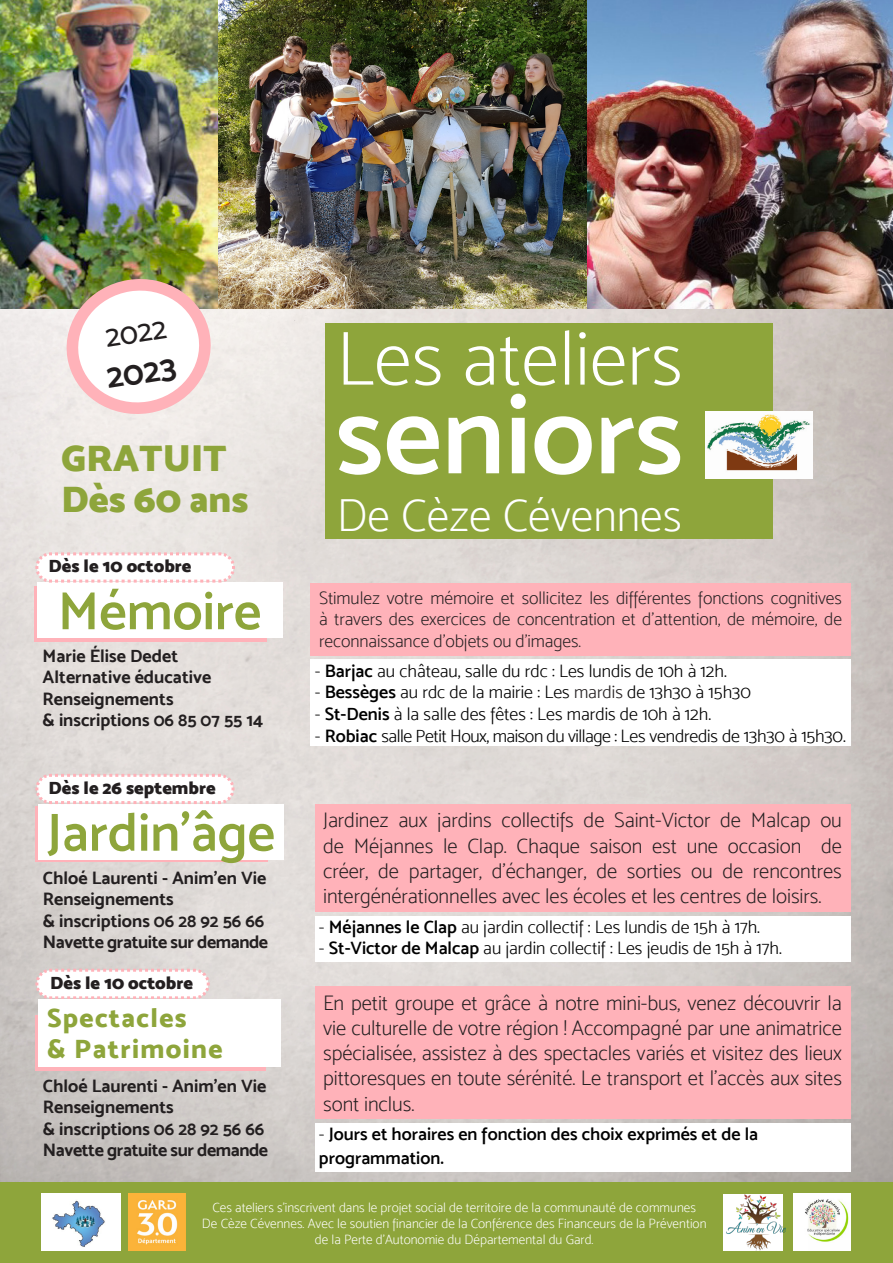
<style>
.page{position:relative;width:893px;height:1263px;background:#fff}
.page>*{position:absolute;margin:0;border:0;box-sizing:border-box;transform-origin:0 0}
.t1{font:114.45px "Mosk Semi Bold 600";color:#fff}
.t2{font:77.1px "Mosk Extra Light 200";color:#fff}
.t3{font:54px "Mosk Semi Bold 600";color:#8ea53b}
.t4{font:46.2px "Mosk Extra Light 200";color:#fff}
.t5{font:37.5px "Mosk Ultra Bold 900";color:#8ea53b}
.t6{font:34.05px "Mosk Bold 700";color:#231f20}
.t7{font:30.15px "Mosk Medium 500";color:#231f20}
.t8{font:27px "Mosk Extra Bold 800";letter-spacing:.05em;color:#8ea53b}
.t9{font:21px/25.2px "Mosk Extra Light 200";letter-spacing:-.005em;color:#231f20;text-align:justify}
.t10{font:18px "Mosk Light 300";color:#000}
.t11{font:18px "Mosk Bold 700";color:#231f20}
.t12{font:18px/21.6px "Mosk Extra Light 200";letter-spacing:-.005em;color:#231f20;text-align:justify}
.t13{font:18px "Mosk Light 300";letter-spacing:-.025em;color:#000}
.t14{font:18px/23.4px "Mosk Semi Bold 600";color:#000}
.t15{font:18px "Mosk Bold 700";letter-spacing:-.025em;color:#231f20}
.t16{font:18px "Mosk Ultra Bold 900";color:#231f20}
.t17{font:13.5px/16.2px "Mosk Extra Light 200";color:#fff;text-align:center}
.s1{font-family:"Mosk Semi Bold 600"}
.s2{color:#231f20}
.s3{font-family:"Mosk Light 300"}
</style>
<div class="page">
<img style="left:0;top:308px;width:893px;height:874px">
<div style="left:0;top:1182px;width:893px;height:81px;background:#8ea53b"></div>
<svg style="left:35px;top:807px;width:233px;height:55px"></svg>
<div style="left:38px;top:804px;width:246px;height:55px;background:#fff"></div>
<div style="left:315px;top:804px;width:535px;height:107px;background:#ffb2b9"></div>
<div style="left:315px;top:916px;width:536px;height:45px;background:#fff"></div>
<div style="left:34px;top:586px;width:232px;height:55px;background:#ffb2b9"></div>
<div style="left:37px;top:583px;width:245px;height:55px;background:#fff"></div>
<div style="left:311px;top:583px;width:540px;height:72px;background:#ffb2b9"></div>
<div style="left:311px;top:660px;width:540px;height:86px;background:#fff"></div>
<img style="left:41px;top:1194px;width:79px;height:56px">
<img style="left:129px;top:1194px;width:56px;height:56px">
<img style="left:794px;top:1194px;width:56px;height:56px">
<div style="left:723px;top:1194px;width:59px;height:56px;background:#fff"></div>
<img style="left:726px;top:1194px;width:59px;height:57px">
<svg style="left:34px;top:772px;width:202px;height:34px"></svg>
<svg style="left:34px;top:551px;width:203px;height:33px"></svg>
<svg style="left:34px;top:967px;width:178px;height:34px"></svg>
<div style="left:35px;top:1015px;width:231px;height:55px;background:#ffb2b9"></div>
<div style="left:39px;top:999px;width:242px;height:68px;background:#fff"></div>
<div style="left:315px;top:986px;width:535px;height:133px;background:#ffb2b9"></div>
<div style="left:315px;top:1123px;width:535px;height:48px;background:#fff"></div>
<img style="left:0;top:0;width:893px;height:308px">
<svg style="left:68px;top:280px;width:141px;height:141px"></svg>
<div style="left:325px;top:323px;width:369px;height:215px;background:#8ea53b"></div>
<div style="left:686px;top:323px;width:86px;height:215px;background:#8ea53b"></div>
<img style="left:705px;top:411px;width:107px;height:68px">
<p class="t7" style="left:103px;top:320px;width:63px;rotate:-9deg">2022</p>
<p class="t6" style="left:103px;top:357px;width:72px;rotate:-9deg">2023</p>
<p class="t5" style="left:61px;top:434px;width:167px">GRATUIT</p>
<p class="t5" style="left:61px;top:475px;width:189px">Dès 60 ans</p>
<p class="t16" style="left:49px;top:555px;width:144px">Dès le 10 octobre</p>
<p class="t3" style="left:58px;top:579px;width:205px">Mémoire</p>
<p class="t11" style="left:43px;top:645px;width:137px">Marie Élise Dedet</p>
<p class="t11" style="left:43px;top:666px;width:170px">Alternative éducative</p>
<p class="t11" style="left:43px;top:688px;width:132px">Renseignements</p>
<p class="t11" style="left:43px;top:709px;width:222px">&amp; inscriptions 06 85 07 55 14</p>
<p class="t16" style="left:49px;top:776px;width:169px">Dès le 26 septembre</p>
<p class="t3" style="left:47px;top:800px;width:230px">Jardin’âge</p>
<p class="t11" style="left:43px;top:866px;width:225px">Chloé Laurenti - Anim’en Vie</p>
<p class="t11" style="left:43px;top:888px;width:132px">Renseignements</p>
<p class="t11" style="left:43px;top:910px;width:223px">&amp; inscriptions 06 28 92 56 66</p>
<p class="t15" style="left:43px;top:931px;width:227px">Navette gratuite sur demande</p>
<p class="t16" style="left:50px;top:971px;width:144px">Dès le 10 octobre</p>
<p class="t8" style="left:47px;top:1001px;width:141px">Spectacles</p>
<p class="t8" style="left:47px;top:1032px;width:177px">&amp; Patrimoine</p>
<p class="t11" style="left:43px;top:1075px;width:225px">Chloé Laurenti - Anim’en Vie</p>
<p class="t11" style="left:43px;top:1096px;width:132px">Renseignements</p>
<p class="t11" style="left:43px;top:1118px;width:223px">&amp; inscriptions 06 28 92 56 66</p>
<p class="t15" style="left:43px;top:1139px;width:227px">Navette gratuite sur demande</p>
<p class="t2" style="left:336px;top:314px;width:348px">Les ateliers</p>
<p class="t1" style="left:335px;top:366px;width:349px">seniors</p>
<p class="t4" style="left:337px;top:489px;width:346px">De Cèze Cévennes</p>
<p class="t12" style="left:319px;top:587px;width:525px">Stimulez votre mémoire et sollicitez les différentes fonctions cognitives à travers des exercices de concentration et d’attention, de mémoire, de reconnaissance d’objets ou d’images.</p>
<p class="t10" style="left:315px;top:660px;width:413px">- <span class="s1">Barjac</span> au château, salle du rdc : Les lundis de 10h à 12h.</p>
<p class="t10" style="left:315px;top:682px;width:438px">- <span class="s1">Bessèges</span> au rdc de la mairie : Les <span class="s2">mardis</span> de 13h30 à 15h30</p>
<p class="t10" style="left:315px;top:703px;width:398px">- <span class="s1">St-Denis</span> à la salle des fêtes : Les mardis de 10h à 12h.</p>
<p class="t13" style="left:315px;top:725px;width:532px">- <span class="s1">Robiac</span> salle Petit Houx, maison du village : Les vendredis de 13h30 à 15h30.</p>
<p class="t9" style="left:323px;top:808px;width:520px">Jardinez aux jardins collectifs de Saint-Victor de Malcap ou de Méjannes le Clap. Chaque saison est une occasion de créer, de partager, d’échanger, de sorties ou de rencontres intergénérationnelles avec les écoles et les centres de loisirs.</p>
<p class="t10" style="left:319px;top:916px;width:443px">- <span class="s1">Méjannes le Clap</span> au jardin collectif : Les lundis de 15h à 17h.</p>
<p class="t10" style="left:319px;top:938px;width:464px">- <span class="s1">St-Victor de Malcap</span> au jardin collectif : Les jeudis de 15h à 17h.</p>
<p class="t9" style="left:323px;top:990px;width:520px">En petit groupe et grâce à notre mini-bus, venez découvrir la vie culturelle de votre région ! Accompagné par une animatrice spécialisée, assistez à des spectacles variés et visitez des lieux pittoresques en toute sérénité. Le transport et l’accès aux sites sont inclus.</p>
<p class="t14" style="left:319px;top:1122px;width:441px"><span class="s3">-</span> Jours et horaires en fonction des choix exprimés et de la programmation.</p>
<p class="t17" style="left:202px;top:1199px;width:506px">Ces ateliers s’inscrivent dans le projet social de territoire de la communauté de communes<br>De Cèze Cévennes. Avec le soutien financier de la Conférence des Financeurs de la Prévention de la Perte d’Autonomie du Départemental du Gard.</p>
</div>
